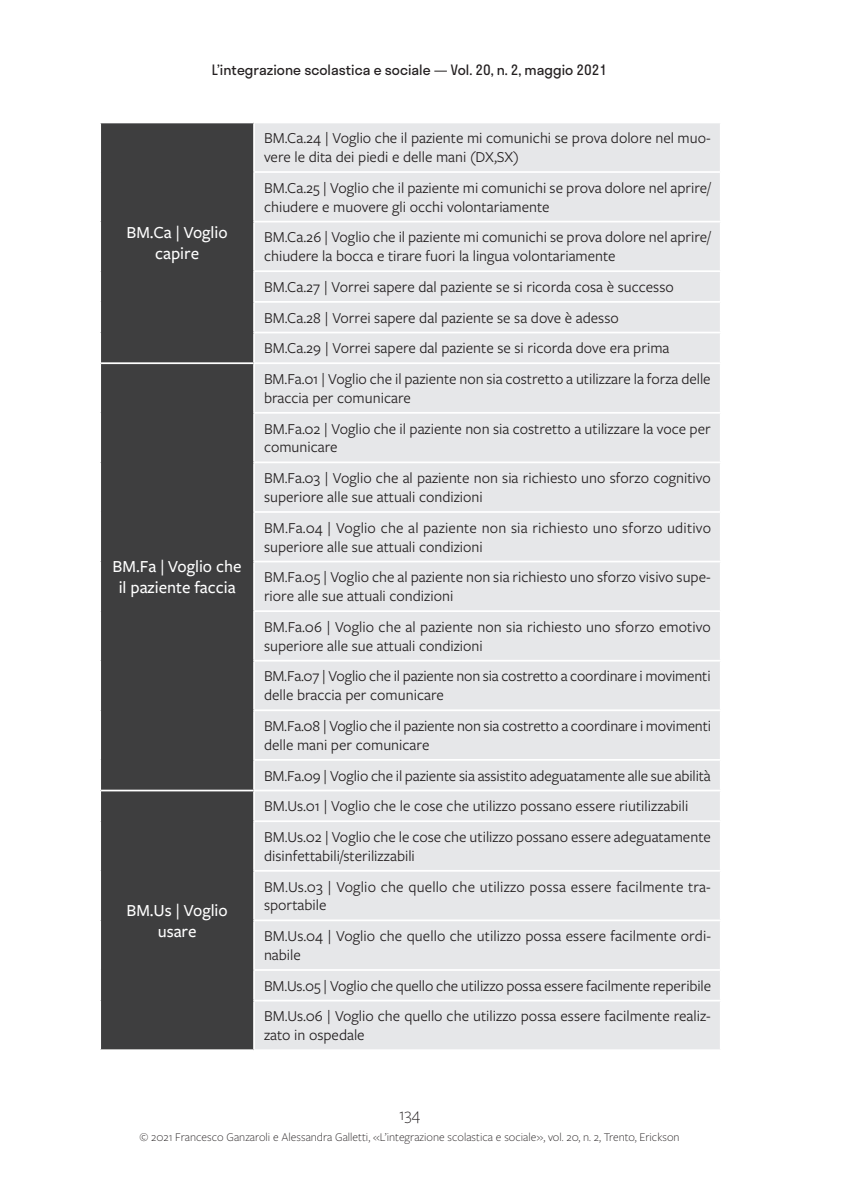
<style>
.page{position:relative;width:844px;height:1191px;background:#fff}
.page>*{position:absolute;margin:0;border:0;box-sizing:border-box;transform-origin:0 0}
.t1{font:500 17.5px/21px "Freight Sans Pro";color:#fff;text-align:center}
.t2{font:300 17.5px "Freight Sans Pro";color:#231f20}
.t3{font:15.75px/18.9px "Freight Sans Pro";color:#231f20}
.t4{font:14px "Stratos";color:#231f20}
.t5{font:300 12.25px "Freight Sans Pro";color:#231f20}
</style>
<div class="page">
<div style="left:101px;top:123px;width:152px;height:926px;background:#3e3e3f"></div>
<div style="left:255px;top:123px;width:464px;height:926px;background:#e6e7e9"></div>
<hr style="left:253px;top:171px;width:468px;height:2px;background:#fff">
<hr style="left:253px;top:221px;width:468px;height:1px;background:#fff">
<hr style="left:253px;top:270px;width:468px;height:2px;background:#fff">
<hr style="left:253px;top:301px;width:468px;height:2px;background:#fff">
<hr style="left:253px;top:332px;width:468px;height:1px;background:#fff">
<hr style="left:253px;top:362px;width:468px;height:2px;background:#fff">
<hr style="left:253px;top:412px;width:468px;height:2px;background:#fff">
<hr style="left:253px;top:461px;width:468px;height:2px;background:#fff">
<hr style="left:253px;top:511px;width:468px;height:2px;background:#fff">
<hr style="left:253px;top:560px;width:468px;height:2px;background:#fff">
<hr style="left:253px;top:610px;width:468px;height:2px;background:#fff">
<hr style="left:253px;top:660px;width:468px;height:1px;background:#fff">
<hr style="left:253px;top:709px;width:468px;height:2px;background:#fff">
<hr style="left:253px;top:759px;width:468px;height:1px;background:#fff">
<hr style="left:253px;top:789px;width:468px;height:2px;background:#fff">
<hr style="left:253px;top:820px;width:468px;height:2px;background:#fff">
<hr style="left:253px;top:870px;width:468px;height:1px;background:#fff">
<hr style="left:253px;top:919px;width:468px;height:2px;background:#fff">
<hr style="left:253px;top:969px;width:468px;height:1px;background:#fff">
<hr style="left:253px;top:999px;width:468px;height:2px;background:#fff">
<hr style="left:101px;top:362px;width:152px;height:2px;background:#fff">
<hr style="left:101px;top:789px;width:152px;height:2px;background:#fff">
<p class="t4" style="left:212px;top:58px;width:397px">L’integrazione scolastica e sociale — Vol. 20, n. 2, maggio 2021</p>
<p class="t1" style="left:126px;top:221px;width:103px">BM.Ca | Voglio capire</p>
<p class="t1" style="left:112px;top:555px;width:130px">BM.Fa | Voglio che il paziente faccia</p>
<p class="t1" style="left:126px;top:899px;width:103px">BM.Us | Voglio usare</p>
<p class="t3" style="left:264px;top:128px;width:448px">BM.Ca.24 | Voglio che il paziente mi comunichi se prova dolore nel muo&shy;vere le dita dei piedi e delle mani (DX,SX)</p>
<p class="t3" style="left:264px;top:177px;width:448px">BM.Ca.25 | Voglio che il paziente mi comunichi se prova dolore nel aprire/ chiudere e muovere gli occhi volontariamente</p>
<p class="t3" style="left:264px;top:227px;width:448px">BM.Ca.26 | Voglio che il paziente mi comunichi se prova dolore nel aprire/ chiudere la bocca e tirare fuori la lingua volontariamente</p>
<p class="t3" style="left:264px;top:271px;width:411px;line-height:30.6px">BM.Ca.27 | Vorrei sapere dal paziente se si ricorda cosa è successo<br>BM.Ca.28 | Vorrei sapere dal paziente se sa dove è adesso<br>BM.Ca.29 | Vorrei sapere dal paziente se si ricorda dove era prima</p>
<p class="t3" style="left:264px;top:369px;width:448px">BM.Fa.01 | Voglio che il paziente non sia costretto a utilizzare la forza delle braccia per comunicare</p>
<p class="t3" style="left:264px;top:418px;width:448px">BM.Fa.02 | Voglio che il paziente non sia costretto a utilizzare la voce per comunicare</p>
<p class="t3" style="left:264px;top:468px;width:448px">BM.Fa.03 | Voglio che al paziente non sia richiesto uno sforzo cognitivo superiore alle sue attuali condizioni</p>
<p class="t3" style="left:264px;top:517px;width:448px">BM.Fa.04 | Voglio che al paziente non sia richiesto uno sforzo uditivo superiore alle sue attuali condizioni</p>
<p class="t3" style="left:264px;top:567px;width:448px">BM.Fa.05 | Voglio che al paziente non sia richiesto uno sforzo visivo supe&shy;riore alle sue attuali condizioni</p>
<p class="t3" style="left:264px;top:616px;width:448px">BM.Fa.06 | Voglio che al paziente non sia richiesto uno sforzo emotivo superiore alle sue attuali condizioni</p>
<p class="t3" style="left:264px;top:666px;width:448px">BM.Fa.07 | Voglio che il paziente non sia costretto a coordinare i movimenti delle braccia per comunicare</p>
<p class="t3" style="left:264px;top:716px;width:448px">BM.Fa.08 | Voglio che il paziente non sia costretto a coordinare i movimenti delle mani per comunicare</p>
<p class="t3" style="left:264px;top:765px;width:448px">BM.Fa.09 | Voglio che il paziente sia assistito adeguatamente alle sue abilità</p>
<p class="t3" style="left:264px;top:790px;width:448px;line-height:30.6px">BM.Us.01 | Voglio che le cose che utilizzo possano essere riutilizzabili<br>BM.Us.02 | Voglio che le cose che utilizzo possano essere adeguatamente</p>
<p class="t3" style="left:264px;top:839px;width:448px;line-height:30.6px">disinfettabili/sterilizzabili<br>BM.Us.03 | Voglio che quello che utilizzo possa essere facilmente tra-</p>
<p class="t3" style="left:264px;top:889px;width:448px;line-height:30.6px">sportabile<br>BM.Us.04 | Voglio che quello che utilizzo possa essere facilmente ordi-</p>
<p class="t3" style="left:264px;top:939px;width:448px;line-height:30.6px">nabile<br>BM.Us.05 | Voglio che quello che utilizzo possa essere facilmente reperibile<br>BM.Us.06 | Voglio che quello che utilizzo possa essere facilmente realiz-</p>
<p class="t3" style="left:264px;top:1025px;width:102px">zato in ospedale</p>
<p class="t2" style="left:399px;top:1102px;width:22px">134</p>
<p class="t5" style="left:139px;top:1129px;width:541px">© 2021 Francesco Ganzaroli e Alessandra Galletti, «L’integrazione scolastica e sociale», vol. 20, n. 2, Trento, Erickson</p>
</div>
